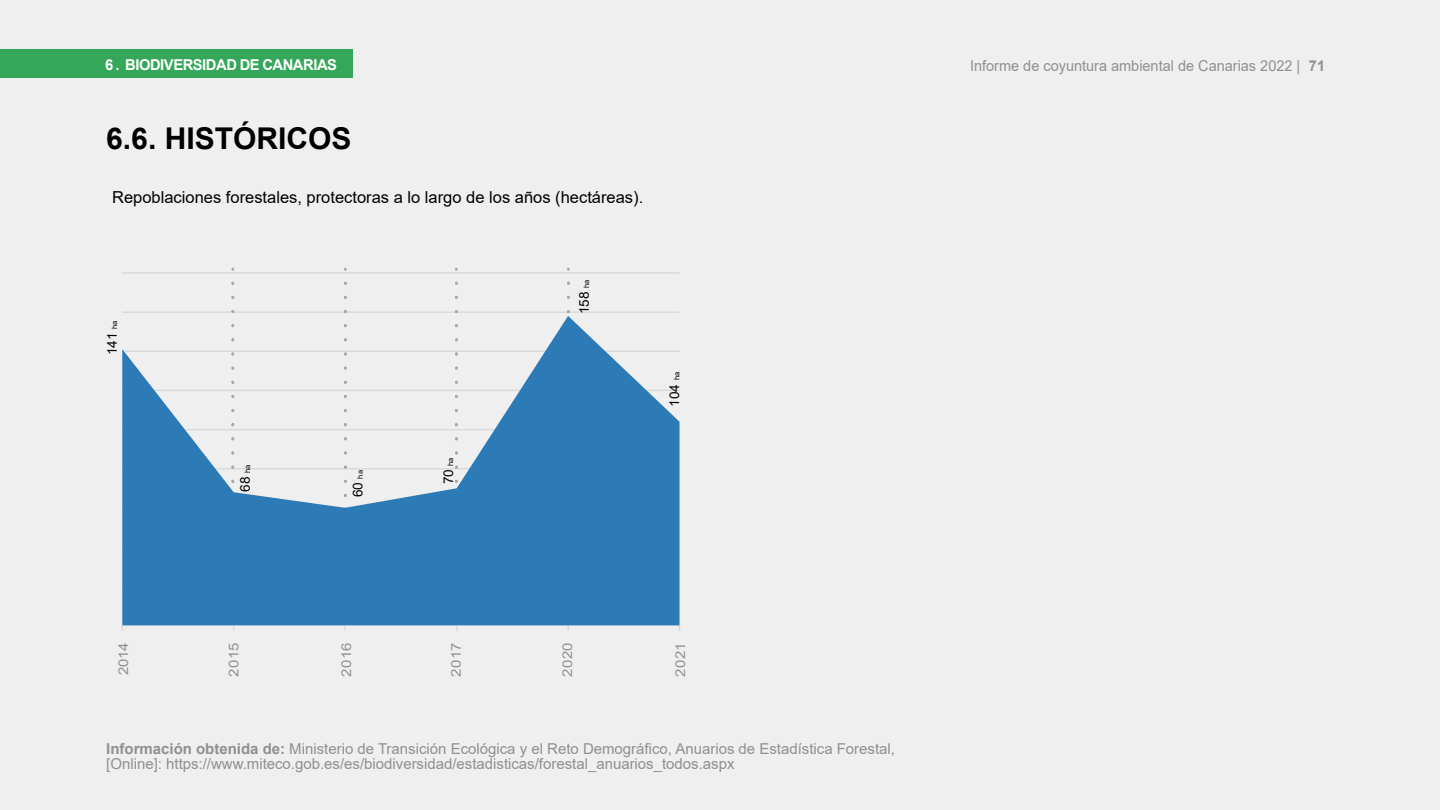
<style>
.page{position:relative;width:1440px;height:810px;background:#efefef}
.page>*{position:absolute;margin:0;border:0;box-sizing:border-box;transform-origin:0 0}
.t1{font:700 30px "Arial";color:#000}
.t2{font:16.5px "Arial";color:#000}
.t3{font:15px/15px "Arial";color:#918f90}
.t4{font:700 15px "Arial";letter-spacing:-.03em;color:#fff}
.t5{font:13.5px "Arial";color:#000}
.t6{font:13.5px "Arial";letter-spacing:.03em;color:#918f90;scale:1.1 1}
.s1{font-weight:700}
.s2{font-size:7.5px}
</style>
<div class="page">
<hr style="left:122px;top:311px;width:558px;height:2px;background:#d9d9d9">
<hr style="left:122px;top:272px;width:558px;height:2px;background:#d9d9d9">
<hr style="left:122px;top:625px;width:558px;height:1px;background:#d9d9d9">
<svg style="left:344px;top:269px;width:3px;height:362px"></svg>
<svg style="left:455px;top:269px;width:3px;height:362px"></svg>
<svg style="left:232px;top:269px;width:2px;height:362px"></svg>
<svg style="left:567px;top:269px;width:3px;height:362px"></svg>
<div style="left:0;top:50px;width:352px;height:28px;background:#35a75a"></div>
<svg style="left:122px;top:316px;width:558px;height:309px;fill:#2c7bb6"></svg>
<p class="t4" style="left:105px;top:59px;width:233px">6 . BIODIVERSIDAD DE CANARIAS</p>
<p class="t3" style="left:970px;top:59px;width:356px">Informe de coyuntura ambiental de Canarias 2022 | <span class="s1">71</span></p>
<h1 class="t1" style="left:106px;top:127px;width:247px">6.6. HISTÓRICOS</h1>
<p class="t2" style="left:112px;top:191px;width:533px">Repoblaciones forestales, protectoras a lo largo de los años (hectáreas).</p>
<p class="t5" style="left:107px;top:355px;width:36px;rotate:-89deg">141 <span class="s2">ha</span></p>
<p class="t5" style="left:240px;top:492px;width:29px;rotate:-89deg">68 <span class="s2">ha</span></p>
<p class="t5" style="left:353px;top:497px;width:29px;rotate:-89deg">60 <span class="s2">ha</span></p>
<p class="t5" style="left:443px;top:484px;width:29px;rotate:-89deg">70 <span class="s2">ha</span></p>
<p class="t5" style="left:579px;top:314px;width:36px;rotate:-89deg">158 <span class="s2">ha</span></p>
<p class="t5" style="left:669px;top:406px;width:36px;rotate:-89deg">104 <span class="s2">ha</span></p>
<p class="t6" style="left:118px;top:675px;width:32px;rotate:-90deg">2014</p>
<p class="t6" style="left:229px;top:677px;width:33px;rotate:-90deg">2015</p>
<p class="t6" style="left:341px;top:677px;width:33px;rotate:-90deg">2016</p>
<p class="t6" style="left:451px;top:677px;width:33px;rotate:-90deg">2017</p>
<p class="t6" style="left:562px;top:677px;width:33px;rotate:-90deg">2020</p>
<p class="t6" style="left:675px;top:677px;width:33px;rotate:-90deg">2021</p>
<p class="t3" style="left:106px;top:743px;width:790px"><span class="s1">Información obtenida de:</span> Ministerio de Transición Ecológica y el Reto Demográfico, Anuarios de Estadística Forestal, [Online]: https://www.miteco.gob.es/es/biodiversidad/estadisticas/forestal_anuarios_todos.aspx</p>
</div>
